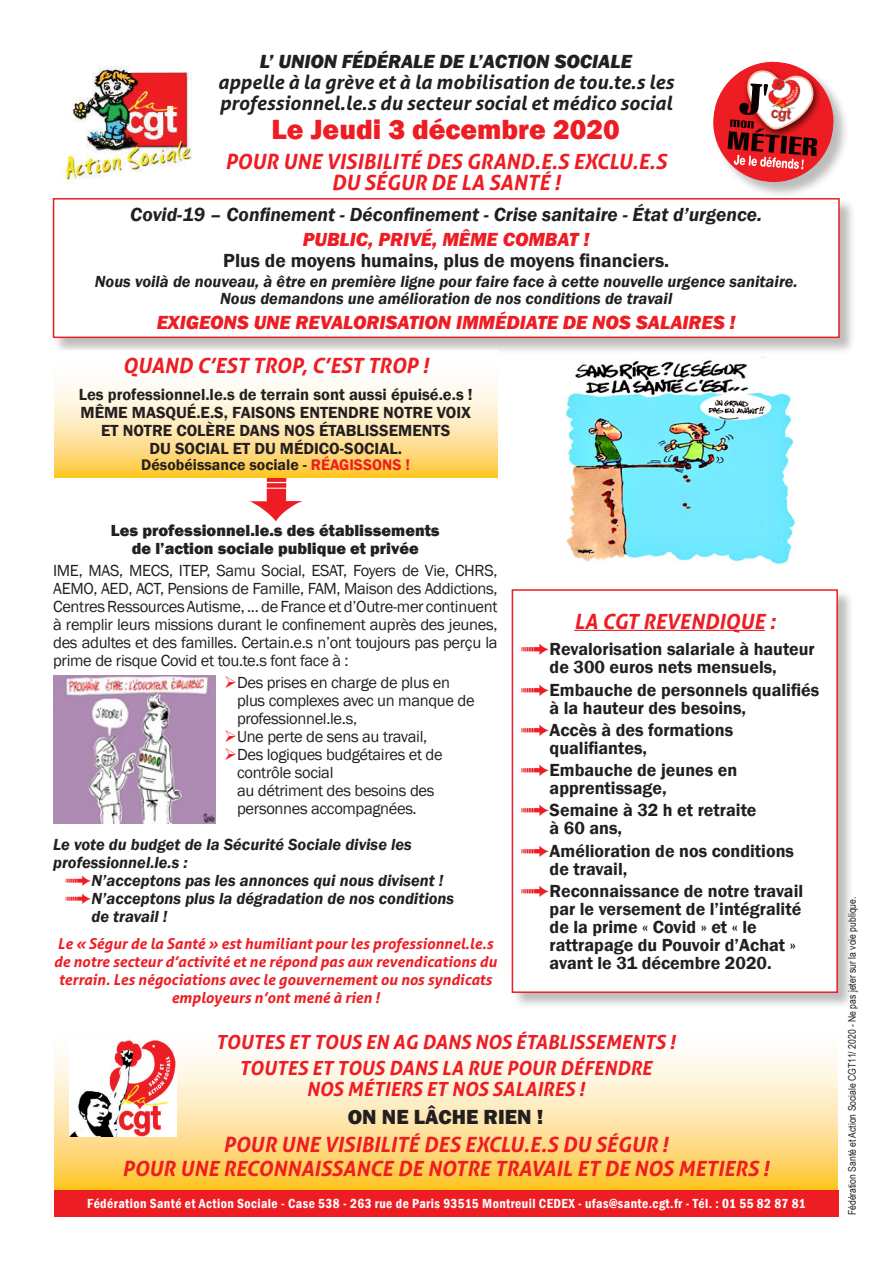
<style>
.page{position:relative;width:893px;height:1263px;background:#fff}
.page>*{position:absolute;margin:0;border:0;box-sizing:border-box;transform-origin:0 0}
.Txt_courant_1{font:800 28.5px "Franklin Gothic";color:#ee1d23}
.titre_script{font:italic 700 21px/24px "Aller";color:#ee1d23;text-align:center}
.Txt_courant_1-2{font:italic 700 21px/21px "Aller";color:#ee1d23;text-align:center}
.titre_script-2{font:800 21px "Franklin Gothic";color:#231f20}
.Txt_courant_1-3{font:italic 700 19.5px/21px "Aller";color:#231f20;text-align:center}
.Txt_courant_1-4{font:italic 800 19.5px "Franklin Gothic";color:#ee1d23}
.Txt_courant_1-5{font:italic 600 19.5px "Franklin Gothic";color:#231f20}
.titre_script-3{font:italic 700 19.5px/21px "Aller";color:#ee1d23;text-align:center}
.Txt_courant_1-6{font:600 19.5px "Franklin Gothic";color:#231f20}
.titre_script-4{font:italic 700 19.5px "Aller";color:#ee1d23}
.Txt_courant_1-7{font:600 18px/18px "Franklin Gothic";color:#231f20}
.Txt_courant_1-8{font:16.5px/18px "Franklin Gothic";letter-spacing:-.02em;color:#231f20}
.Txt_courant_1-9{font:italic 600 16.5px/18px "Franklin Gothic";color:#231f20}
.Txt_courant_1-10{font:600 16.5px/18px "Franklin Gothic";color:#231f20;text-align:center}
.Txt_courant_1-11{font:800 16.5px/18px "Franklin Gothic";color:#231f20;text-align:center}
.Txt_courant_1-12{font:600 15.75px "Franklin Gothic";color:#231f20}
.titre_script-5{font:italic 700 15px/18px "Aller";color:#ee1d23;text-align:center}
.txt_courant{font:600 condensed 13.5px "Franklin Gothic";letter-spacing:.03em;color:#fff}
.t1{font:10.5px "Arial Narrow";color:#231f20}
.s1{font-family:"Franklin Gothic";font-weight:800}
.s2{color:#ee1d23}
.s3{font-family:"Follow The Arrow";font-weight:400;font-style:normal;color:#ee1d23}
.s4{font-family:"Follow The Arrow";font-weight:400;color:#ee1d23}
</style>
<div class="page">
<div style="left:54px;top:1190px;width:785px;height:27px;background:#ee1d23"></div>
<svg style="left:54px;top:1053px;width:783px;height:137px;background:#fee29d"></svg>
<svg style="left:250px;top:478px;width:53px;height:43px"></svg>
<div style="left:512px;top:589px;width:342px;height:421px;background:#231f20;opacity:.3"></div>
<div style="left:512px;top:590px;width:325px;height:402px;background:#fff"></div>
<hr style="left:574px;top:630px;width:191px;height:1px;background:#ee1d23">
<div style="left:512px;top:589px;width:326px;height:404px;border:2px solid #ee1d23"></div>
<div style="left:53px;top:198px;width:803px;height:157px;background:#231f20;opacity:.3"></div>
<div style="left:54px;top:199px;width:785px;height:138px;background:#fff"></div>
<div style="left:53px;top:198px;width:787px;height:140px;border:2px solid #ee1d23"></div>
<svg style="left:54px;top:350px;width:443px;height:128px"></svg>
<img style="left:565px;top:356px;width:230px;height:208px">
<img style="left:53px;top:675px;width:163px;height:148px">
<img style="left:70px;top:1040px;width:106px;height:97px">
<img style="left:62px;top:67px;width:130px;height:117px">
<div style="left:714px;top:62px;width:136px;height:136px;background:#231f20;opacity:.3"></div>
<svg style="left:713px;top:61px;width:124px;height:125px"></svg>
<p class="Txt_courant_1-3" style="left:218px;top:50px;width:458px"><span class="s1">L’ UNION FÉDÉRALE DE L’ACTION SOCIALE<br></span>appelle à la grève et à la mobilisation de tou.te.s les professionnel.le.s du secteur social et médico social</p>
<p class="Txt_courant_1" style="left:272px;top:111px;width:350px">Le Jeudi 3 décembre 2020</p>
<p class="Txt_courant_1-2" style="left:225px;top:150px;width:443px">POUR UNE VISIBILITÉ DES GRAND.E.S EXCLU.E.S<br>DU SÉGUR DE LA SANTÉ !</p>
<p class="Txt_courant_1-5" style="left:130px;top:202px;width:633px">Covid-19 – Confinement - Déconfinement - Crise sanitaire - État d’urgence.</p>
<p class="Txt_courant_1-4" style="left:303px;top:227px;width:288px">PUBLIC, PRIVÉ, MÊME COMBAT !</p>
<p class="Txt_courant_1-6" style="left:223px;top:248px;width:447px">Plus de moyens humains, plus de moyens financiers.</p>
<p class="Txt_courant_1-9" style="left:95px;top:274px;width:704px;line-height:16.5px;text-align:center">Nous voilà de nouveau, à être en première ligne pour faire face à cette nouvelle urgence sanitaire.<br>Nous demandons une amélioration de nos conditions de travail</p>
<p class="Txt_courant_1-4" style="left:157px;top:310px;width:580px">EXIGEONS UNE REVALORISATION IMMÉDIATE DE NOS SALAIRES !</p>
<p class="titre_script" style="left:123px;top:354px;width:307px">QUAND C’EST TROP, C’EST TROP !</p>
<p class="Txt_courant_1-10" style="left:79px;top:386px;width:395px">Les professionnel.le.s de terrain sont aussi épuisé.e.s !</p>
<p class="Txt_courant_1-10" style="left:80px;top:404px;width:392px">MÊME MASQUÉ.E.S, FAISONS ENTENDRE NOTRE VOIX</p>
<p class="Txt_courant_1-10" style="left:101px;top:422px;width:351px">ET NOTRE COLÈRE DANS NOS ÉTABLISSEMENTS<br>DU SOCIAL ET DU MÉDICO-SOCIAL.</p>
<p class="Txt_courant_1-12" style="left:141px;top:455px;width:270px">Désobéissance sociale - <span class="s2">RÉAGISSONS !</span></p>
<p class="Txt_courant_1-11" style="left:111px;top:521px;width:330px">Les professionnel.le.s des établissements de l’action sociale publique et privée</p>
<p class="Txt_courant_1-8" style="left:53px;top:562px;width:446px;text-align:justify">IME, MAS, MECS, ITEP, Samu Social, ESAT, Foyers de Vie, CHRS, AEMO, AED, ACT, Pensions de Famille, FAM, Maison des Addictions, Centres Ressources Autisme, ... de France et d’Outre-mer continuent à remplir leurs missions durant le confinement auprès des jeunes, des adultes et des familles. Certain.e.s n’ont toujours pas perçu la prime de risque Covid et tou.te.s font face à :</p>
<p class="Txt_courant_1-8" style="left:237px;top:674px;width:239px;text-indent:-13px"><span class="s2">➢</span>Des prises en charge de plus en plus complexes avec un manque de professionnel.le.s,</p>
<p class="Txt_courant_1-8" style="left:224px;top:728px;width:204px"><span class="s2">➢</span>Une perte de sens au travail,</p>
<p class="Txt_courant_1-8" style="left:237px;top:746px;width:207px;text-indent:-13px"><span class="s2">➢</span>Des logiques budgétaires et de contrôle social<br>au détriment des besoins des personnes accompagnées.</p>
<p class="Txt_courant_1-9" style="left:53px;top:835px;width:360px">Le vote du budget de la Sécurité Sociale divise les professionnel.le.s :</p>
<p class="Txt_courant_1-9" style="left:66px;top:871px;width:379px"><span class="s3">B</span>N’acceptons pas les annonces qui nous divisent !</p>
<p class="Txt_courant_1-9" style="left:92px;top:889px;width:364px;text-indent:-26px"><span class="s3">B</span>N’acceptons plus la dégradation de nos conditions de travail !</p>
<p class="titre_script-5" style="left:54px;top:934px;width:444px">Le « Ségur de la Santé » est humiliant pour les professionnel.le.s de notre secteur d’activité et ne répond pas aux revendications du terrain. Les négociations avec le gouvernement ou nos syndicats employeurs n’ont mené à rien !</p>
<p class="titre_script-4" style="left:216px;top:1030px;width:461px">TOUTES ET TOUS EN AG DANS NOS ÉTABLISSEMENTS !</p>
<p class="titre_script-3" style="left:239px;top:1057px;width:414px">TOUTES ET TOUS DANS LA RUE POUR DÉFENDRE<br>NOS MÉTIERS ET NOS SALAIRES !</p>
<p class="titre_script-2" style="left:348px;top:1103px;width:197px">ON NE LÂCHE RIEN !</p>
<p class="titre_script" style="left:122px;top:1132px;width:648px">POUR UNE VISIBILITÉ DES EXCLU.E.S DU SÉGUR !<br>POUR UNE RECONNAISSANCE DE NOTRE TRAVAIL ET DE NOS METIERS !</p>
<p class="titre_script" style="left:574px;top:609px;width:203px">LA CGT REVENDIQUE :</p>
<p class="Txt_courant_1-7" style="left:522px;top:640px;width:295px;text-align:center"><span class="s4">B</span>Revalorisation salariale à hauteur de 300 euros nets mensuels,</p>
<p class="Txt_courant_1-7" style="left:550px;top:681px;width:271px;text-indent:-28px"><span class="s4">B</span>Embauche de personnels qualifiés à la hauteur des besoins,</p>
<p class="Txt_courant_1-7" style="left:550px;top:721px;width:185px;text-indent:-28px"><span class="s4">B</span>Accès à des formations qualifiantes,</p>
<p class="Txt_courant_1-7" style="left:550px;top:761px;width:189px;text-indent:-28px"><span class="s4">B</span>Embauche de jeunes en apprentissage,</p>
<p class="Txt_courant_1-7" style="left:550px;top:801px;width:208px;text-indent:-28px"><span class="s4">B</span>Semaine à 32 h et retraite à 60 ans,</p>
<p class="Txt_courant_1-7" style="left:550px;top:842px;width:246px;text-indent:-28px"><span class="s4">B</span>Amélioration de nos conditions de travail,</p>
<p class="Txt_courant_1-7" style="left:550px;top:882px;width:255px;text-indent:-28px"><span class="s4">B</span>Reconnaissance de notre travail par le versement de l’intégralité de la prime « Covid » et « le rattrapage du Pouvoir d’Achat » avant le 31 décembre 2020.</p>
<p class="txt_courant" style="left:87px;top:1195px;width:720px">Fédération Santé et Action Sociale - Case 538 - 263 rue de Paris 93515 Montreuil CEDEX - ufas@sante.cgt.fr - Tél. : 01 55 82 87 81</p>
<p class="t1" style="left:845px;top:1215px;width:320px;rotate:-90deg">Fédération Santé et Action Sociale CGT11/ 2020 - Ne pas jeter sur la voie publique.</p>
</div>
